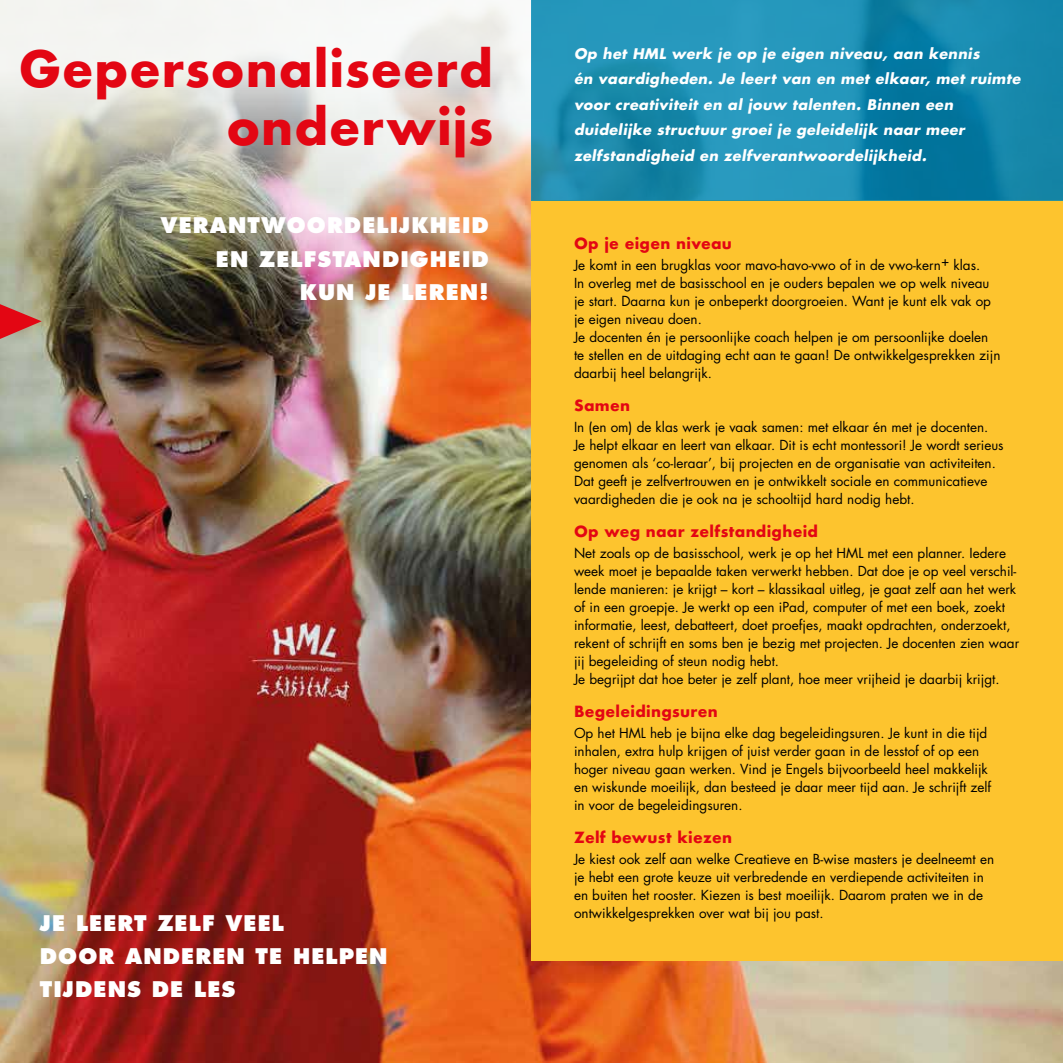
<style>
.page{position:relative;width:1063px;height:1063px;background:#fff}
.page>*{position:absolute;margin:0;border:0;box-sizing:border-box;transform-origin:0 0}
.t1{font:700 48.45px/58.1px "Futura";letter-spacing:.02em;color:#e30613;text-align:right}
.t2{font:800 21px/33.2px "Futura";letter-spacing:.05em;color:#fff;text-align:right}
.t3{font:700 15px "Futura";letter-spacing:.02em;color:#e30613}
.t4{font:italic 700 14.25px/25.5px "Futura";letter-spacing:.03em;color:#fff}
.t5{font:13.5px/18px "Futura";color:#000}
</style>
<div class="page">
<img style="left:0;top:266px;width:1063px;height:797px">
<img style="left:0;top:0;width:531px;height:266px">
<svg style="left:0;top:304px;width:42px;height:35px"></svg>
<div style="left:531px;top:200px;width:532px;height:761px;background:#fdc42e"></div>
<svg style="left:531px;top:0;width:532px;height:200px;background:#1a8baf"></svg>
<h1 class="t1" style="left:19px;top:39px;width:476px">Gepersonaliseerd onderwijs</h1>
<h2 class="t2" style="left:161px;top:209px;width:330px">VERANTWOORDELIJKHEID<br>EN ZELFSTANDIGHEID<br>KUN JE LEREN!</h2>
<h2 class="t2" style="left:40px;top:907px;width:349px;text-align:left">JE LEERT ZELF VEEL<br>DOOR ANDEREN TE HELPEN<br>TIJDENS DE LES</h2>
<p class="t4" style="left:574px;top:40px;width:448px">Op het HML werk je op je eigen niveau, aan kennis<br>én vaardigheden. Je leert van en met elkaar, met ruimte voor creativiteit en al jouw talenten. Binnen een duidelijke structuur groei je geleidelijk naar meer zelfstandigheid en zelfverantwoordelijkheid.</p>
<p class="t3" style="left:574px;top:233px;width:160px">Op je eigen niveau</p>
<p class="t5" style="left:574px;top:256px;width:428px">Je komt in een brugklas voor mavo-havo-vwo of in de vwo-kern+ klas.<br>In overleg met de basisschool en je ouders bepalen we op welk niveau je start. Daarna kun je onbeperkt doorgroeien. Want je kunt elk vak op je eigen niveau doen.<br>Je docenten én je persoonlijke coach helpen je om persoonlijke doelen te stellen en de uitdaging echt aan te gaan! De ontwikkelgesprekken zijn daarbij heel belangrijk.</p>
<p class="t3" style="left:574px;top:395px;width:57px">Samen</p>
<p class="t5" style="left:574px;top:418px;width:431px">In (en om) de klas werk je vaak samen: met elkaar én met je docenten.<br>Je helpt elkaar en leert van elkaar. Dit is echt montessori! Je wordt serieus genomen als ‘co-leraar’, bij projecten en de organisatie van activiteiten.<br>Dat geeft je zelfvertrouwen en je ontwikkelt sociale en communicatieve vaardigheden die je ook na je schooltijd hard nodig hebt.</p>
<p class="t3" style="left:574px;top:521px;width:246px">Op weg naar zelfstandigheid</p>
<p class="t5" style="left:574px;top:544px;width:447px">Net zoals op de basisschool, werk je op het HML met een planner. Iedere week moet je bepaalde taken verwerkt hebben. Dat doe je op veel verschil&shy;lende manieren: je krijgt – kort – klassikaal uitleg, je gaat zelf aan het werk of in een groepje. Je werkt op een iPad, computer of met een boek, zoekt informatie, leest, debatteert, doet proefjes, maakt opdrachten, onderzoekt, rekent of schrijft en soms ben je bezig met projecten. Je docenten zien waar jij begeleiding of steun nodig hebt.<br>Je begrijpt dat hoe beter je zelf plant, hoe meer vrijheid je daarbij krijgt.</p>
<p class="t3" style="left:574px;top:701px;width:145px">Begeleidingsuren</p>
<p class="t5" style="left:574px;top:724px;width:419px">Op het HML heb je bijna elke dag begeleidingsuren. Je kunt in die tijd inhalen, extra hulp krijgen of juist verder gaan in de lesstof of op een hoger niveau gaan werken. Vind je Engels bijvoorbeeld heel makkelijk en wiskunde moeilijk, dan besteed je daar meer tijd aan. Je schrijft zelf in voor de begeleidingsuren.</p>
<p class="t3" style="left:574px;top:827px;width:160px">Zelf bewust kiezen</p>
<p class="t5" style="left:574px;top:850px;width:422px">Je kiest ook zelf aan welke Creatieve en B-wise masters je deelneemt en je hebt een grote keuze uit verbredende en verdiepende activiteiten in en buiten het rooster. Kiezen is best moeilijk. Daarom praten we in de ontwikkelgesprekken over wat bij jou past.</p>
</div>
